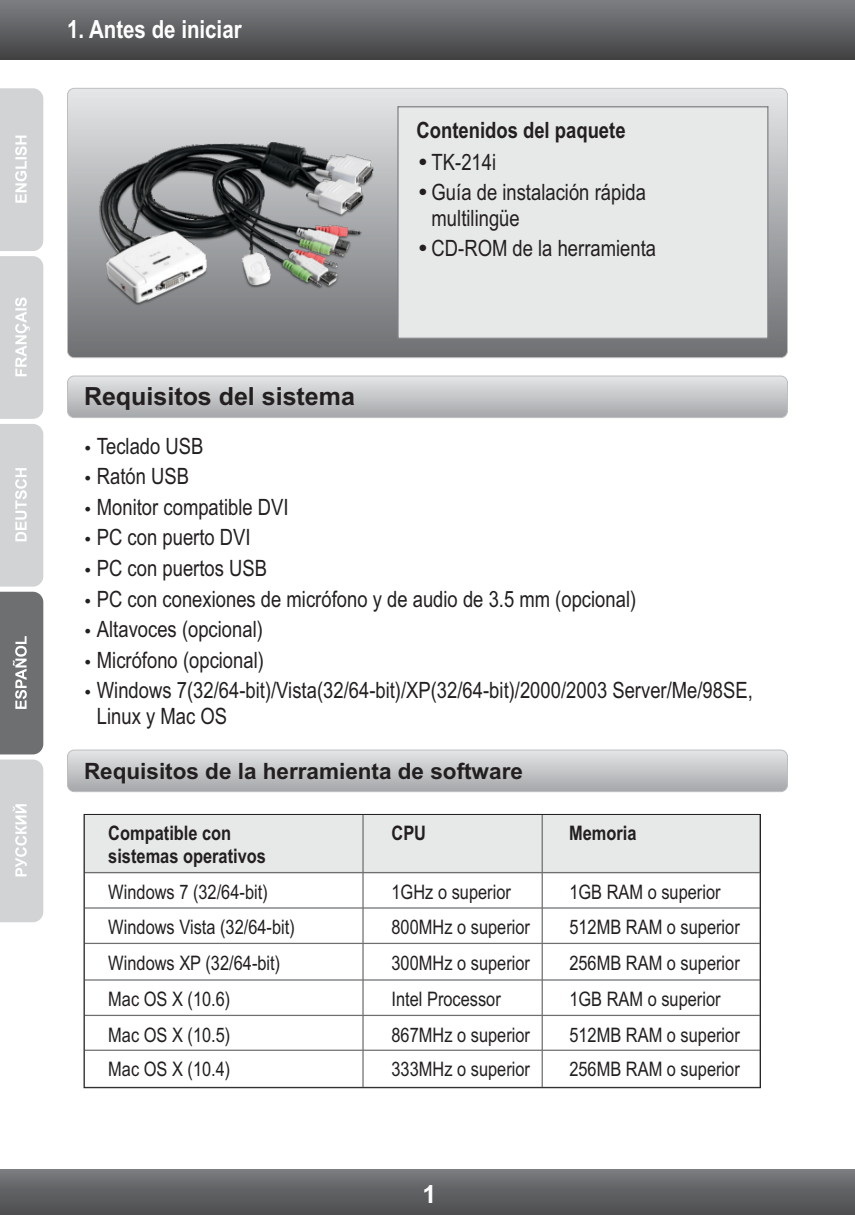
<style>
.page{position:relative;width:855px;height:1215px;background:#fff}
.page>*{position:absolute;margin:0;border:0;box-sizing:border-box;transform-origin:0 0}
.t1{font:700 25px "Arial";color:#231f20}
.t2{font:700 25px "Arial Narrow";color:#fff}
.t3{font:700 25px "Arial";color:#fff}
.t4{font:22.5px/30.5px "Arial Narrow";color:#231f20}
.t5{font:700 22.5px "Arial";color:#231f20}
.t6{font:700 22.5px "Arial Narrow";color:#231f20}
.t7{font:20px/35.2px "Arial Narrow";color:#231f20}
.t8{font:700 20px/22.8px "Arial Narrow";color:#231f20}
</style>
<div class="page">
<svg style="left:0;top:88px;width:43px;height:666px;background:#bebfc1"></svg>
<svg style="left:0;top:760px;width:43px;height:162px;background:#d3d5d6"></svg>
<div style="left:0;top:0;width:855px;height:59px;background:linear-gradient(to bottom,#7d7f82,#434244)"></div>
<div style="left:0;top:1170px;width:855px;height:45px;background:linear-gradient(to bottom,#77797c,#4b4c4e)"></div>
<div style="left:68px;top:88px;width:720px;height:270px;background:linear-gradient(to bottom,#e4e6e7,#6c6e71);border-radius:7px"></div>
<div style="left:67px;top:88px;width:721px;height:270px;border:1px solid #bcbec0;border-radius:7px"></div>
<div style="left:397px;top:106px;width:371px;height:233px;background:#e7e8e8"></div>
<div style="left:68px;top:376px;width:720px;height:42px;background:linear-gradient(to bottom,#e4e6e7,#a5a7aa);border-radius:7px"></div>
<div style="left:67px;top:376px;width:721px;height:42px;border:1px solid #bcbec0;border-radius:7px"></div>
<img style="left:99px;top:143px;width:275px;height:164px">
<div style="left:68px;top:750px;width:720px;height:42px;background:linear-gradient(to bottom,#e5e6e7,#a5a8aa);border-radius:7px"></div>
<div style="left:67px;top:750px;width:721px;height:42px;border:1px solid #bcbec0;border-radius:7px"></div>
<svg style="left:86px;top:816px;width:673px;height:270px"></svg>
<hr style="left:84px;top:1050px;width:676px;height:1px;background:#6d6f71">
<hr style="left:84px;top:943px;width:676px;height:1px;background:#6d6f71">
<hr style="left:84px;top:1015px;width:676px;height:1px;background:#6d6f71">
<hr style="left:84px;top:907px;width:676px;height:2px;background:#6d6f71">
<hr style="left:84px;top:979px;width:676px;height:2px;background:#6d6f71">
<hr style="left:84px;top:872px;width:676px;height:1px;background:#6d6f71">
<div style="left:84px;top:814px;width:677px;height:274px;border:1px solid #231f20"></div>
<svg style="left:420px;top:158px;width:6px;height:7px"></svg>
<svg style="left:420px;top:189px;width:6px;height:6px"></svg>
<svg style="left:420px;top:245px;width:6px;height:6px"></svg>
<p class="t2" style="left:67px;top:20px;width:176px">1. Antes de iniciar</p>
<p class="t1" style="left:84px;top:387px;width:272px">Requisitos del sistema</p>
<p class="t4" style="left:97px;top:433px;width:108px">Teclado USB</p>
<p class="t6" style="left:416px;top:122px;width:211px">Contenidos del paquete</p>
<p class="t4" style="left:432px;top:148px;width:66px">TK-214i</p>
<p class="t4" style="left:432px;top:182px;width:216px;line-height:25.5px">Guía de instalación rápida multilingüe</p>
<p class="t4" style="left:432px;top:235px;width:226px">CD-ROM de la herramienta</p>
<p class="t4" style="left:97px;top:463px;width:658px">Ratón USB<br>Monitor compatible DVI<br>PC con puerto DVI<br>PC con puertos USB<br>PC con conexiones de micrófono y de audio de 3.5 mm (opcional)<br>Altavoces (opcional)<br>Micrófono (opcional)<br>Windows 7(32/64-bit)/Vista(32/64-bit)/XP(32/64-bit)/2000/2003 Server/Me/98SE,</p>
<p class="t4" style="left:97px;top:703px;width:132px">Linux y Mac OS</p>
<p class="t5" style="left:84px;top:763px;width:440px">Requisitos de la herramienta de software</p>
<p class="t8" style="left:108px;top:824px;width:159px">Compatible con sistemas operativos</p>
<p class="t8" style="left:392px;top:824px;width:36px">CPU</p>
<p class="t8" style="left:569px;top:824px;width:69px">Memoria</p>
<p class="t7" style="left:108px;top:877px;width:188px">Windows 7 (32/64-bit)<br>Windows Vista (32/64-bit)</p>
<p class="t7" style="left:392px;top:877px;width:140px">1GHz o superior<br>800MHz o superior</p>
<p class="t7" style="left:569px;top:877px;width:172px">1GB RAM o superior<br>512MB RAM o superior</p>
<p class="t7" style="left:108px;top:947px;width:173px">Windows XP (32/64-bit)</p>
<p class="t7" style="left:392px;top:947px;width:140px">300MHz o superior</p>
<p class="t7" style="left:569px;top:947px;width:172px">256MB RAM o superior</p>
<p class="t7" style="left:108px;top:984px;width:124px">Mac OS X (10.6)</p>
<p class="t7" style="left:392px;top:984px;width:111px">Intel Processor</p>
<p class="t7" style="left:569px;top:984px;width:153px">1GB RAM o superior</p>
<p class="t7" style="left:108px;top:1019px;width:124px">Mac OS X (10.5)</p>
<p class="t7" style="left:392px;top:1019px;width:140px">867MHz o superior</p>
<p class="t7" style="left:569px;top:1019px;width:172px">512MB RAM o superior</p>
<p class="t7" style="left:108px;top:1054px;width:124px">Mac OS X (10.4)</p>
<p class="t7" style="left:392px;top:1054px;width:140px">333MHz o superior</p>
<p class="t7" style="left:569px;top:1054px;width:172px">256MB RAM o superior</p>
<p class="t3" style="left:423px;top:1185px;width:15px">1</p>
</div>
